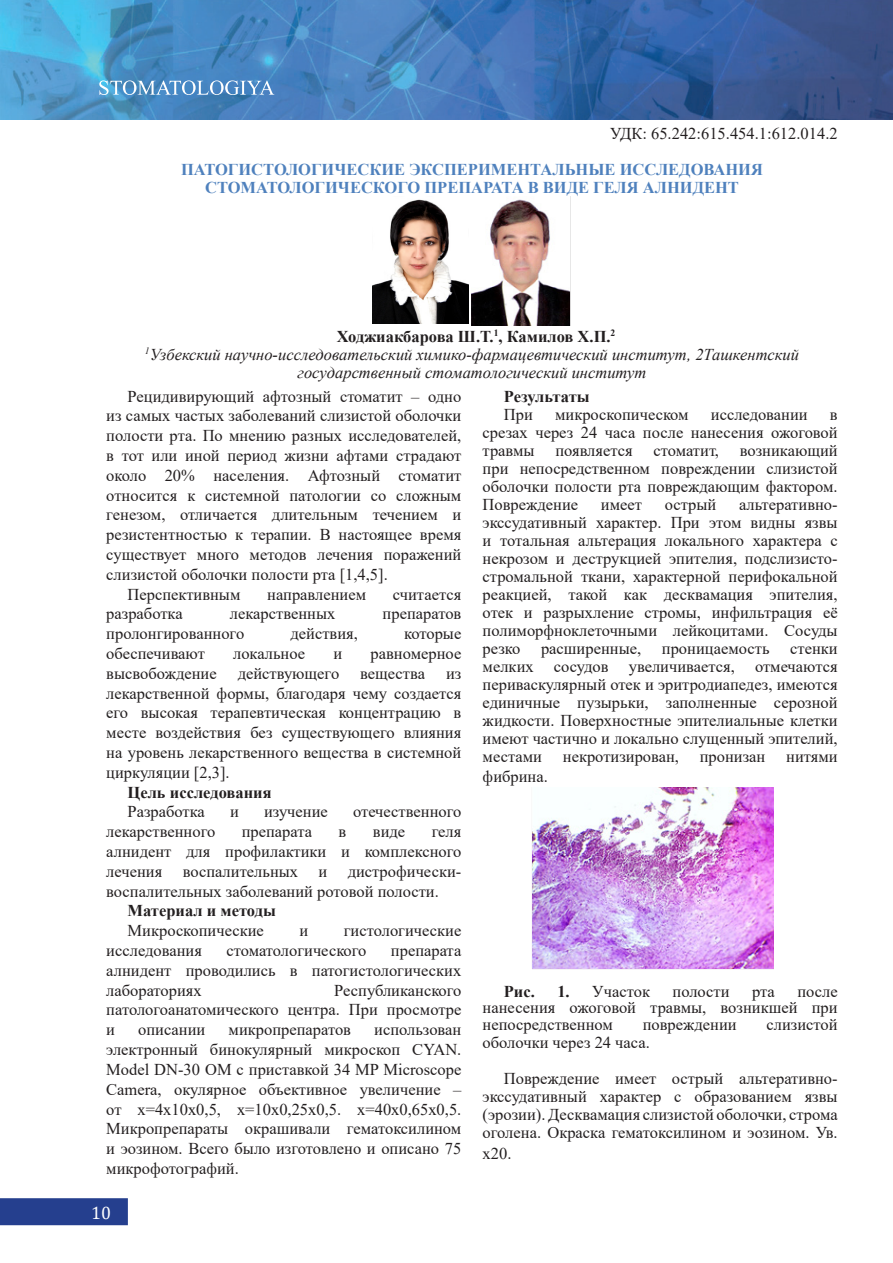
<style>
.page{position:relative;width:893px;height:1263px;background:#fff}
.page>*{position:absolute;margin:0;border:0;box-sizing:border-box;transform-origin:0 0}
.t1{font:18px "Cambria";color:#fff}
.t2{font:16.5px/19.8px "Times New Roman";color:#231f20;text-align:justify}
.t3{font:italic 16.5px/18px "Times New Roman";color:#231f20;text-align:center}
.t4{font:700 16.5px/18px "Times New Roman";color:#4f81bd;text-align:center}
.t5{font:700 16.5px "Times New Roman";color:#231f20}
.s1{font-weight:700}
</style>
<div class="page">
<img style="left:0;top:0;width:893px;height:120px">
<div style="left:0;top:1199px;width:127px;height:25px;background:#253f8e"></div>
<div style="left:0;top:1198px;width:128px;height:27px;border:2px solid #253f8e"></div>
<svg style="left:99px;top:80px;width:175px;height:15px;background:#75a7d2"></svg>
<img style="left:372px;top:199px;width:96px;height:125px">
<img style="left:472px;top:196px;width:99px;height:130px">
<img style="left:532px;top:788px;width:241px;height:182px">
<p class="t2" style="left:610px;top:123px;width:229px">УДК: 65.242:615.454.1:612.014.2</p>
<p class="t4" style="left:181px;top:160px;width:583px">ПАТОГИСТОЛОГИЧЕСКИЕ ЭКСПЕРИМЕНТАЛЬНЫЕ ИССЛЕДОВАНИЯ<br>СТОМАТОЛОГИЧЕСКОГО ПРЕПАРАТА В ВИДЕ ГЕЛЯ АЛНИДЕНТ</p>
<p class="t5" style="left:337px;top:324px;width:280px">Ходжиакбарова Ш.Т.<sup>1</sup>, Камилов Х.П.<sup>2</sup></p>
<p class="t3" style="left:145px;top:345px;width:656px"><sup>1</sup>Узбекский научно-исследовательский химико-фармацевтический институт, 2Ташкентский государственный стоматологический институт</p>
<p class="t5" style="left:504px;top:385px;width:87px">Результаты</p>
<p class="t2" style="left:504px;top:404px;width:30px">При</p>
<p class="t2" style="left:555px;top:404px;width:135px">микроскопическом</p>
<p class="t2" style="left:711px;top:404px;width:98px">исследовании</p>
<p class="t2" style="left:106px;top:386px;width:357px;text-indent:21px">Рецидивирующий афтозный стоматит – одно из самых частых заболеваний слизистой оболочки полости рта. По мнению разных исследователей, в тот или иной период жизни афтами страдают около 20% населения. Афтозный стоматит относится к системной патологии со сложным генезом, отличается длительным течением и резистентностью к терапии. В настоящее время существует много методов лечения поражений слизистой оболочки полости рта [1,4,5].</p>
<p class="t2" style="left:128px;top:584px;width:114px">Перспективным</p>
<p class="t2" style="left:267px;top:584px;width:100px">направлением</p>
<p class="t2" style="left:393px;top:584px;width:70px">считается</p>
<p class="t2" style="left:106px;top:603px;width:78px">разработка</p>
<p class="t2" style="left:230px;top:603px;width:107px">лекарственных</p>
<p class="t2" style="left:383px;top:603px;width:80px">препаратов</p>
<p class="t2" style="left:106px;top:623px;width:139px">пролонгированного</p>
<p class="t2" style="left:291px;top:623px;width:69px">действия,</p>
<p class="t2" style="left:404px;top:623px;width:59px">которые</p>
<p class="t2" style="left:106px;top:643px;width:100px">обеспечивают</p>
<p class="t2" style="left:233px;top:643px;width:74px">локальное</p>
<p class="t2" style="left:333px;top:643px;width:10px">и</p>
<p class="t2" style="left:371px;top:643px;width:92px">равномерное</p>
<p class="t2" style="left:106px;top:663px;width:112px">высвобождение</p>
<p class="t2" style="left:238px;top:663px;width:103px">действующего</p>
<p class="t2" style="left:360px;top:663px;width:66px">вещества</p>
<p class="t2" style="left:483px;top:405px;width:357px;line-height:18px;text-indent:347px">в срезах через 24 часа после нанесения ожоговой травмы</p>
<p class="t2" style="left:483px;top:441px;width:357px;line-height:18px;text-indent:257px">возникающий при непосредственном повреждении слизистой оболочки полости рта повреждающим фактором.<br>Повреждение</p>
<p class="t2" style="left:555px;top:440px;width:79px">появляется</p>
<p class="t2" style="left:653px;top:440px;width:67px">стоматит,</p>
<p class="t2" style="left:601px;top:494px;width:43px">имеет</p>
<p class="t2" style="left:665px;top:494px;width:53px">острый</p>
<p class="t2" style="left:483px;top:495px;width:357px;line-height:18px;text-indent:256px">альтеративно&shy;экссудативный характер. При этом видны язвы и тотальная альтерация локального характера с некрозом и деструкцией эпителия, подслизисто&shy;стромальной ткани, характерной перифокальной реакцией, такой как десквамация эпителия, отек и разрыхление стромы, инфильтрация её полиморфноклеточными лейкоцитами. Сосуды резко</p>
<p class="t2" style="left:483px;top:639px;width:357px;line-height:18px;text-indent:308px">стенки мелких сосудов увеличивается, отмечаются периваскулярный отек и эритродиапедез, имеются единичные пузырьки, заполненные серозной жидкости. Поверхностные эпителиальные клетки имеют частично и локально слущенный эпителий, местами</p>
<p class="t2" style="left:541px;top:638px;width:102px">расширенные,</p>
<p class="t2" style="left:662px;top:638px;width:109px">проницаемость</p>
<p class="t2" style="left:106px;top:663px;width:357px;text-indent:340px">из лекарственной формы, благодаря чему создается его высокая терапевтическая концентрацию в месте воздействия без существующего влияния на уровень лекарственного вещества в системной циркуляции [2,3].</p>
<p class="t5" style="left:128px;top:780px;width:146px">Цель исследования</p>
<p class="t2" style="left:128px;top:801px;width:79px">Разработка</p>
<p class="t2" style="left:230px;top:801px;width:10px">и</p>
<p class="t2" style="left:264px;top:801px;width:65px">изучение</p>
<p class="t2" style="left:353px;top:801px;width:110px">отечественного</p>
<p class="t2" style="left:106px;top:821px;width:110px">лекарственного</p>
<p class="t2" style="left:242px;top:821px;width:72px">препарата</p>
<p class="t2" style="left:339px;top:821px;width:9px">в</p>
<p class="t2" style="left:373px;top:821px;width:34px">виде</p>
<p class="t2" style="left:563px;top:746px;width:118px">некротизирован,</p>
<p class="t2" style="left:700px;top:746px;width:67px">пронизан</p>
<p class="t2" style="left:786px;top:746px;width:53px">нитями</p>
<p class="t2" style="left:483px;top:766px;width:67px">фибрина.</p>
<p class="t2" style="left:106px;top:821px;width:357px;text-indent:325px">геля алнидент для профилактики и комплексного лечения воспалительных и дистрофически&shy;воспалительных заболеваний ротовой полости.</p>
<p class="t5" style="left:128px;top:899px;width:150px">Материал и методы</p>
<p class="t2" style="left:128px;top:920px;width:138px">Микроскопические</p>
<p class="t2" style="left:299px;top:920px;width:10px">и</p>
<p class="t2" style="left:344px;top:920px;width:119px">гистологические</p>
<p class="t2" style="left:106px;top:940px;width:97px">исследования</p>
<p class="t2" style="left:226px;top:940px;width:141px">стоматологического</p>
<p class="t2" style="left:106px;top:940px;width:357px;text-indent:285px">препарата алнидент проводились в патогистологических лабораториях</p>
<p class="t2" style="left:106px;top:980px;width:357px;text-indent:228px">Республиканского патологоанатомического центра. При просмотре и</p>
<p class="t5" style="left:504px;top:979px;width:33px">Рис.</p>
<p class="t2" style="left:557px;top:981px;width:94px"><span class="s1">1.</span> Участок</p>
<p class="t2" style="left:672px;top:981px;width:59px">полости</p>
<p class="t2" style="left:752px;top:981px;width:24px">рта</p>
<p class="t2" style="left:483px;top:982px;width:357px;line-height:16.5px;text-indent:315px">после нанесения ожоговой травмы, возникшей при непосредственном</p>
<p class="t2" style="left:643px;top:1014px;width:96px">повреждении</p>
<p class="t2" style="left:767px;top:1014px;width:73px">слизистой</p>
<p class="t2" style="left:483px;top:1032px;width:169px">оболочки через 24 часа.</p>
<p class="t2" style="left:483px;top:1069px;width:357px;line-height:18px;text-indent:21px">Повреждение имеет острый альтеративно&shy;экссудативный характер с образованием язвы (эрозии). Десквамация слизистой оболочки, строма оголена. Окраска гематоксилином и эозином. Ув.</p>
<p class="t2" style="left:483px;top:1143px;width:30px">х20.</p>
<p class="t2" style="left:138px;top:1019px;width:69px">описании</p>
<p class="t2" style="left:229px;top:1019px;width:124px">микропрепаратов</p>
<p class="t2" style="left:106px;top:1019px;width:357px;text-indent:268px">использован электронный бинокулярный микроскоп CYAN.<br>Model DN-30 OM с приставкой 34 MP Microscope Camera, окулярное объективное увеличение – от х=4х10х0,5, х=10х0,25х0,5. х=40х0,65х0,5.<br>Микропрепараты окрашивали гематоксилином и эозином. Всего было изготовлено и описано 75 микрофотографий.</p>
<p class="t1" style="left:91px;top:1202px;width:21px">10</p>
</div>
